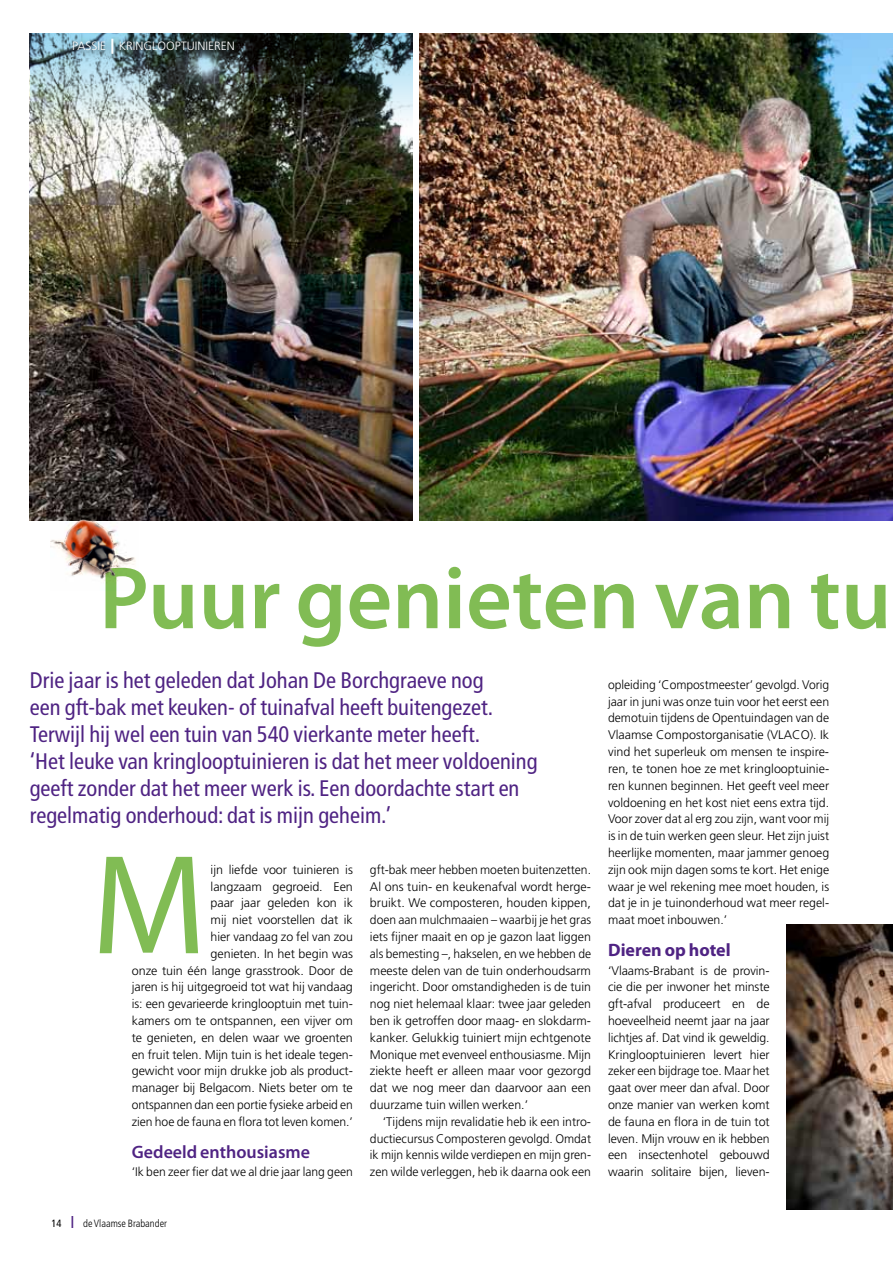
<style>
.page{position:relative;width:893px;height:1263px;background:#fff}
.page>*{position:absolute;margin:0;border:0;box-sizing:border-box;transform-origin:0 0}
.t1{font:142.95px "Myriad Pro";color:#81bc54}
.t2{font:600 88.95px "Myriad Pro";color:#81bc54}
.t3{font:condensed 22.5px/27px "Frutiger LT";color:#4f2383}
.t4{font:600 18px "Myriad Pro";color:#4f2383}
.t5{font:700 18px "Myriad Pro";color:#4f2383}
.t6{font:300 12.45px/16.8px "Frutiger LT";letter-spacing:-.005em;color:#000;text-align:justify}
.t7{font:300 12px "Frutiger LT";color:#fff}
.t8{font:300 condensed 10.5px "Frutiger LT";color:#000}
.s1{font-weight:900;font-size:15px}
.s2{font-weight:400}
.s3{font-weight:900;font-stretch:normal;font-size:12px;color:#4f2383}
</style>
<div class="page">
<img style="left:419px;top:34px;width:474px;height:487px">
<img style="left:30px;top:191px;width:382px;height:330px">
<img style="left:787px;top:924px;width:106px;height:286px">
<img style="left:50px;top:507px;width:88px;height:76px">
<img style="left:30px;top:34px;width:382px;height:157px">
<div style="left:67px;top:33px;width:177px;height:31px;background:#000;opacity:.75"></div>
<p class="t7" style="left:72px;top:39px;width:54px">PASSIE <span class="s1">|</span> kringlooptuinieren</p>
<h2 class="t2" style="left:99px;top:542px;width:794px">Puur genieten van tu</h2>
<p class="t3" style="left:30px;top:667px;width:509px">Drie jaar is het geleden dat Johan De Borchgraeve nog<br>een gft-bak met keuken- of tuinafval heeft buitengezet.<br>Terwijl hij wel een tuin van 540 vierkante meter heeft.<br>‘Het leuke van kringlooptuinieren is dat het meer voldoening geeft zonder dat het meer werk is. Een doordachte start en regelmatig onderhoud: dat is mijn geheim.’</p>
<h1 class="t1" style="left:91px;top:817px;width:116px">M</h1>
<p class="t6" style="left:132px;top:861px;width:223px;text-align:right">ijn liefde voor tuinieren is<br>langzaam gegroeid. Een<br>paar jaar geleden kon ik<br>mij niet voorstellen dat ik<br>hier vandaag zo fel van zou<br>genieten. In het begin was<br>onze tuin één lange grasstrook. Door de jaren is hij uitgegroeid tot wat hij vandaag is: een gevarieerde kringlooptuin met tuin&shy;kamers om te ontspannen, een vijver om te genieten, en delen waar we groenten en fruit telen. Mijn tuin is het ideale tegen&shy;gewicht voor mijn drukke job als product&shy;manager bij Belgacom. Niets beter om te ontspannen dan een portie fysieke arbeid en zien hoe de fauna en flora tot leven komen.’</p>
<h3 class="t4" style="left:132px;top:1140px;width:180px">Gedeeld enthousiasme</h3>
<p class="t6" style="left:132px;top:1163px;width:223px">‘Ik ben zeer fier dat we al drie jaar lang geen</p>
<p class="t8" style="left:52px;top:1217px;width:117px"><span class="s2">14</span> <span class="s3">|</span> de Vlaamse Brabander</p>
<p class="t6" style="left:370px;top:861px;width:223px">gft-bak meer hebben moeten buitenzetten.<br>Al ons tuin- en keukenafval wordt herge&shy;bruikt. We composteren, houden kippen, doen aan mulchmaaien – waarbij je het gras iets fijner maait en op je gazon laat liggen als bemesting –, hakselen, en we hebben de meeste delen van de tuin onderhoudsarm ingericht. Door omstandigheden is de tuin nog niet helemaal klaar: twee jaar geleden ben ik getroffen door maag- en slokdarm&shy;kanker. Gelukkig tuiniert mijn echtgenote Monique met evenveel enthousiasme. Mijn ziekte heeft er alleen maar voor gezorgd dat we nog meer dan daarvoor aan een duurzame tuin willen werken.’</p>
<p class="t6" style="left:370px;top:1113px;width:223px;text-indent:13px">‘Tijdens mijn revalidatie heb ik een intro&shy;ductiecursus Composteren gevolgd. Omdat ik mijn kennis wilde verdiepen en mijn gren&shy;zen wilde verleggen, heb ik daarna ook een</p>
<p class="t6" style="left:608px;top:676px;width:223px">opleiding ‘Compostmeester’ gevolgd. Vorig jaar in juni was onze tuin voor het eerst een demotuin tijdens de Opentuindagen van de Vlaamse Compostorganisatie (VLACO). Ik vind het superleuk om mensen te inspire&shy;ren, te tonen hoe ze met kringlooptuinie&shy;ren kunnen beginnen. Het geeft veel meer voldoening en het kost niet eens extra tijd.<br>Voor zover dat al erg zou zijn, want voor mij is in de tuin werken geen sleur. Het zijn juist heerlijke momenten, maar jammer genoeg zijn ook mijn dagen soms te kort. Het enige waar je wel rekening mee moet houden, is dat je in je tuinonderhoud wat meer regel&shy;maat moet inbouwen.’</p>
<h3 class="t5" style="left:608px;top:938px;width:124px">Dieren op hotel</h3>
<p class="t6" style="left:608px;top:962px;width:163px">‘Vlaams-Brabant is de provin&shy;cie die per inwoner het minste gft-afval produceert en de hoeveelheid neemt jaar na jaar lichtjes af. Dat vind ik geweldig.<br>Kringlooptuinieren levert hier zeker een bijdrage toe. Maar het gaat over meer dan afval. Door onze manier van werken komt de fauna en flora in de tuin tot leven. Mijn vrouw en ik hebben een insectenhotel gebouwd waarin solitaire bijen, lieven-</p>
</div>
